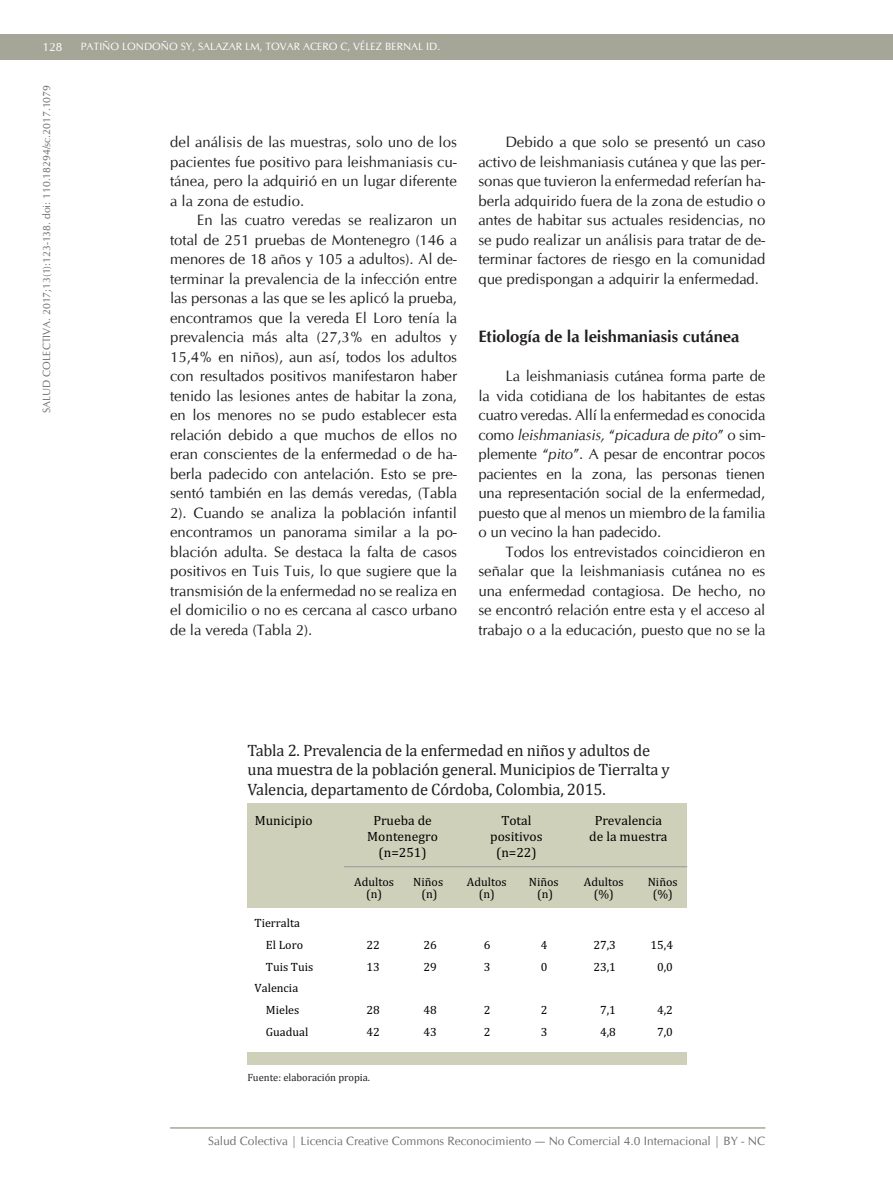
<style>
.page{position:relative;width:893px;height:1191px;background:#fff}
.page>*{position:absolute;margin:0;border:0;box-sizing:border-box;transform-origin:0 0}
.t1{font:16.5px/19.8px "Cambria";letter-spacing:-.015em;color:#231f20}
.t2{font:700 16.5px "CG Omega";color:#231f20}
.t3{font:15px/19.5px "CG Omega";color:#231f20;text-align:justify}
.t4{font:13.5px/16.2px "Cambria";color:#000001;text-align:center}
.t5{font:12.15px/12px "Cambria";color:#000001;text-align:center}
.t6{font:12px "CG Omega";color:#6d6e71}
.t7{font:12px "CG Omega";color:#fff}
.t8{font:10.5px "CG Omega";color:#6d6e71}
.t9{font:10.5px "CG Omega";color:#fff}
.t10{font:10.5px "Cambria";color:#231f20}
.s1{font-style:italic}
</style>
<div class="page">
<div style="left:0;top:34px;width:893px;height:26px;background:#a6a698"></div>
<hr style="left:170px;top:1127px;width:595px;height:1px;background:#a6a698">
<div style="left:247px;top:804px;width:440px;height:104px;background:#cfd0b9"></div>
<div style="left:247px;top:1051px;width:440px;height:13px;background:#cfd0b9"></div>
<hr style="left:344px;top:866px;width:343px;height:1px;background:#999c9d">
<p class="t7" style="left:43px;top:40px;width:21px">128</p>
<p class="t9" style="left:81px;top:40px;width:50px">Patiño Londo</p>
<p class="t9" style="left:161px;top:40px;width:113px">ño SY, Sa laza r LM, Tova</p>
<p class="t9" style="left:294px;top:40px;width:148px">r Acero C, Vélez Bernal I D.</p>
<p class="t8" style="left:40px;top:413px;width:329px;rotate:-90deg">SALUD COLECTIVA. 2017;13(1):123-138. doi: 110.18294/sc.2017.1079</p>
<p class="t3" style="left:170px;top:132px;width:288px">del análisis de las muestras, solo uno de los pacientes fue positivo para leishmaniasis cu&shy;tánea, pero la adquirió en un lugar diferente a la zona de estudio.</p>
<p class="t3" style="left:170px;top:210px;width:289px;text-indent:27px">En las cuatro veredas se realizaron un total de 251 pruebas de Montenegro (146 a menores de 18 años y 105 a adultos). Al de&shy;terminar la prevalencia de la infección entre las personas a las que se les aplicó la prueba, encontramos que la vereda El Loro tenía la prevalencia más alta (27,3% en adultos y 15,4% en niños), aun así, todos los adultos con resultados positivos manifestaron haber tenido las lesiones antes de habitar la zona, en los menores no se pudo establecer esta relación debido a que muchos de ellos no eran conscientes de la enfermedad o de ha&shy;berla padecido con antelación. Esto se pre&shy;sentó también en las demás veredas, (Tabla 2). Cuando se analiza la población infantil encontramos un panorama similar a la po&shy;blación adulta. Se destaca la falta de casos positivos en Tuis Tuis, lo que sugiere que la transmisión de la enfermedad no se realiza en el domicilio o no es cercana al casco urbano de la vereda (Tabla 2).</p>
<p class="t3" style="left:478px;top:132px;width:289px;text-indent:27px">Debido a que solo se presentó un caso activo de leishmaniasis cutánea y que las per&shy;sonas que tuvieron la enfermedad referían ha&shy;berla adquirido fuera de la zona de estudio o antes de habitar sus actuales residencias, no se pudo realizar un análisis para tratar de de&shy;terminar factores de riesgo en la comunidad que predispongan a adquirir la enfermedad.</p>
<p class="t2" style="left:478px;top:326px;width:262px">Etiología de la leishmaniasis cutánea</p>
<p class="t3" style="left:478px;top:366px;width:288px;text-indent:27px">La leishmaniasis cutánea forma parte de la vida cotidiana de los habitantes de estas cuatro veredas. Allí la enfermedad es conocida como <span class="s1">leishmaniasis,</span> “<span class="s1">picadura de pito</span>” o sim&shy;plemente “<span class="s1">pito</span>”. A pesar de encontrar pocos pacientes en la zona, las personas tienen una representación social de la enfermedad, puesto que al menos un miembro de la familia o un vecino la han padecido.</p>
<p class="t3" style="left:478px;top:542px;width:289px;text-indent:27px">Todos los entrevistados coincidieron en señalar que la leishmaniasis cutánea no es una enfermedad contagiosa. De hecho, no se encontró relación entre esta y el acceso al trabajo o a la educación, puesto que no se la</p>
<p class="t1" style="left:247px;top:740px;width:424px">Tabla 2. Prevalencia de la enfermedad en niños y adultos de una muestra de la población general. Municipios de Tierralta y<br>Valencia, departamento de Córdoba, Colombia, 2015.</p>
<p class="t4" style="left:255px;top:813px;width:60px">Municipio</p>
<p class="t4" style="left:367px;top:813px;width:72px">Prueba de<br>Montenegro (n=251)</p>
<p class="t4" style="left:490px;top:813px;width:54px">Total positivos (n=22)</p>
<p class="t4" style="left:589px;top:813px;width:80px">Prevalencia de la muestra</p>
<p class="t5" style="left:255px;top:913px;width:50px;line-height:21.9px;text-align:right">Tierralta<br>El Loro</p>
<p class="t5" style="left:354px;top:876px;width:41px">Adultos (n)</p>
<p class="t5" style="left:413px;top:876px;width:31px">Niños (n)</p>
<p class="t5" style="left:467px;top:876px;width:41px">Adultos (n)</p>
<p class="t5" style="left:529px;top:876px;width:31px">Niños (n)</p>
<p class="t5" style="left:584px;top:876px;width:41px">Adultos (%)</p>
<p class="t5" style="left:648px;top:876px;width:31px">Niños (%)</p>
<p class="t5" style="left:366px;top:939px;width:15px">22</p>
<p class="t5" style="left:423px;top:939px;width:15px">26</p>
<p class="t5" style="left:484px;top:939px;width:8px">6</p>
<p class="t5" style="left:541px;top:939px;width:8px">4</p>
<p class="t5" style="left:593px;top:939px;width:24px">27,3</p>
<p class="t5" style="left:650px;top:939px;width:24px">15,4</p>
<p class="t5" style="left:266px;top:961px;width:49px">Tuis Tuis</p>
<p class="t5" style="left:366px;top:961px;width:15px">13</p>
<p class="t5" style="left:423px;top:961px;width:15px">29</p>
<p class="t5" style="left:484px;top:961px;width:8px">3</p>
<p class="t5" style="left:541px;top:961px;width:8px">0</p>
<p class="t5" style="left:593px;top:961px;width:24px">23,1</p>
<p class="t5" style="left:657px;top:961px;width:17px">0,0</p>
<p class="t5" style="left:255px;top:978px;width:46px;line-height:21.9px;text-align:right">Valencia<br>Mieles</p>
<p class="t5" style="left:366px;top:1005px;width:15px">28</p>
<p class="t5" style="left:423px;top:1005px;width:15px">48</p>
<p class="t5" style="left:484px;top:1005px;width:8px">2</p>
<p class="t5" style="left:541px;top:1005px;width:8px">2</p>
<p class="t5" style="left:600px;top:1005px;width:17px">7,1</p>
<p class="t5" style="left:657px;top:1005px;width:17px">4,2</p>
<p class="t5" style="left:266px;top:1027px;width:44px">Guadual</p>
<p class="t5" style="left:366px;top:1027px;width:15px">42</p>
<p class="t5" style="left:423px;top:1027px;width:15px">43</p>
<p class="t5" style="left:484px;top:1027px;width:8px">2</p>
<p class="t5" style="left:541px;top:1027px;width:8px">3</p>
<p class="t5" style="left:600px;top:1027px;width:17px">4,8</p>
<p class="t5" style="left:657px;top:1027px;width:17px">7,0</p>
<p class="t10" style="left:247px;top:1071px;width:124px">Fuente: elaboración propia.</p>
<p class="t6" style="left:208px;top:1133px;width:558px">Salud Colectiva | Licencia Creative Commons Reconocimiento — No Comercial 4.0 I nternacional | BY - NC</p>
</div>
